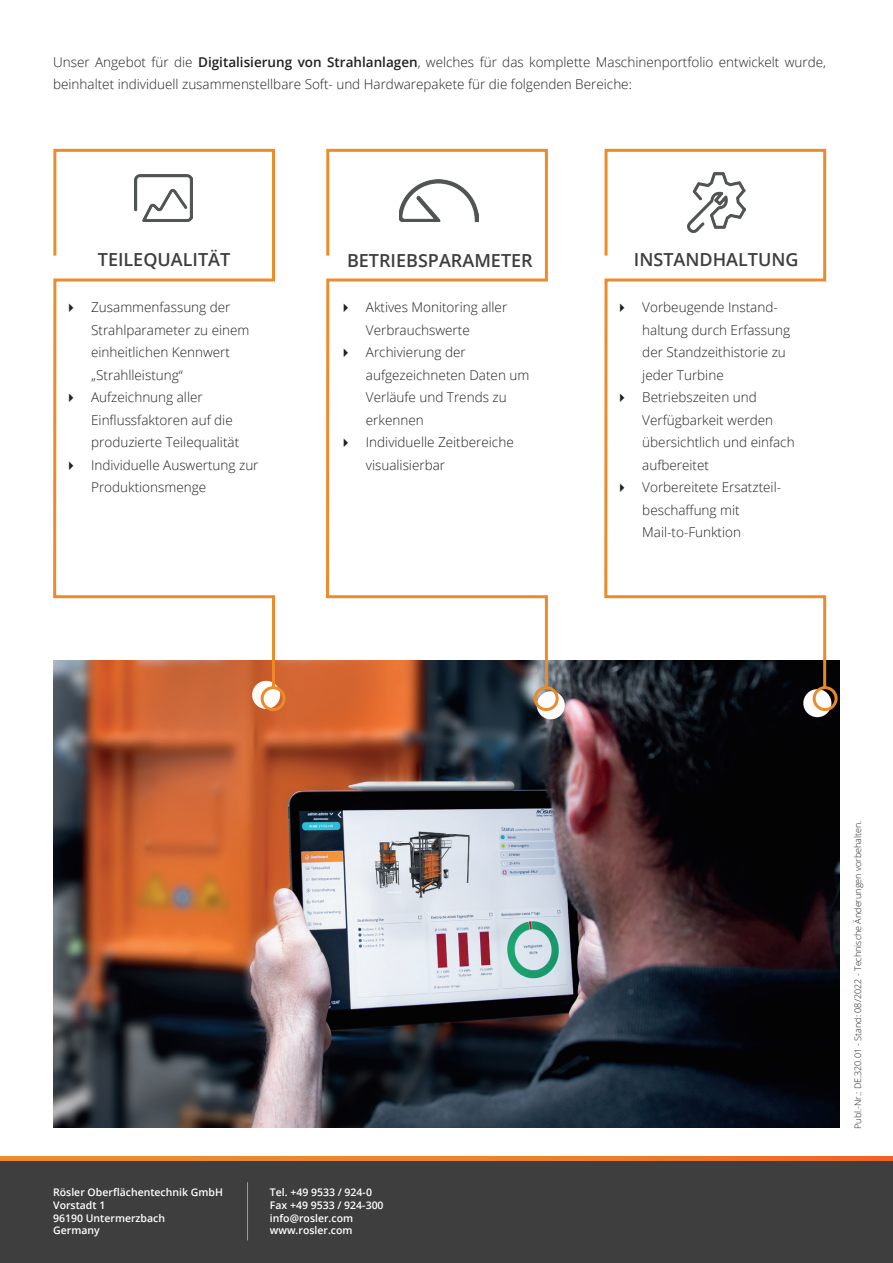
<style>
.page{position:relative;width:893px;height:1263px;background:#fff}
.page>*{position:absolute;margin:0;border:0;box-sizing:border-box;transform-origin:0 0}
.t1{font:600 18px "Open Sans";color:#3e3e3f}
.t2{font:300 13.5px/22.5px "Open Sans";color:#231f20}
.t3{font:600 10.5px/12.6px "Open Sans";color:#fff}
.t4{font:300 9px "Open Sans";color:#231f20}
.s1{font-weight:600}
</style>
<div class="page">
<img style="left:54px;top:660px;width:785px;height:467px">
<svg style="left:603px;top:148px;width:225px;height:542px"></svg>
<div style="left:803px;top:689px;width:28px;height:28px;background:#fff;border-radius:50%"></div>
<div style="left:813px;top:686px;width:24px;height:25px;border:3px solid #ed8a2a;border-radius:50%"></div>
<svg style="left:325px;top:148px;width:224px;height:542px"></svg>
<div style="left:537px;top:691px;width:28px;height:28px;background:#fff;border-radius:50%"></div>
<div style="left:534px;top:686px;width:25px;height:25px;border:3px solid #ed8a2a;border-radius:50%"></div>
<div style="left:252px;top:681px;width:28px;height:28px;background:#fff;border-radius:50%"></div>
<div style="left:261px;top:686px;width:24px;height:25px;border:3px solid #ed8a2a;border-radius:50%"></div>
<svg style="left:53px;top:148px;width:224px;height:542px"></svg>
<div style="left:0;top:1157px;width:893px;height:106px;background:#3e3e3f"></div>
<svg style="left:0;top:1157px;width:893px;height:4px;background:#ee7f27"></svg>
<hr style="left:247px;top:1182px;width:1px;height:58px;background:#ed8a2a">
<svg style="left:620px;top:304px;width:5px;height:8px"></svg>
<svg style="left:620px;top:394px;width:5px;height:8px"></svg>
<svg style="left:620px;top:484px;width:5px;height:8px"></svg>
<svg style="left:344px;top:304px;width:4px;height:8px"></svg>
<svg style="left:344px;top:349px;width:4px;height:8px"></svg>
<svg style="left:344px;top:439px;width:4px;height:8px"></svg>
<svg style="left:69px;top:304px;width:4px;height:8px"></svg>
<svg style="left:69px;top:394px;width:4px;height:8px"></svg>
<svg style="left:69px;top:461px;width:4px;height:9px"></svg>
<p class="t2" style="left:53px;top:50px;width:774px">Unser Angebot für die <span class="s1">Digitalisierung von Strahlanlagen</span>, welches für das komplette Maschinenportfolio entwickelt wurde, beinhaltet individuell zusammenstellbare Soft- und Hardwarepakete für die folgenden Bereiche:</p>
<h1 class="t1" style="left:98px;top:247px;width:134px">TEILEQUALITÄT</h1>
<h1 class="t1" style="left:634px;top:247px;width:166px">INSTANDHALTUNG</h1>
<h1 class="t1" style="left:347px;top:248px;width:187px">BETRIEBSPARAMETER</h1>
<p class="t2" style="left:91px;top:296px;width:169px">Zusammenfassung der<br>Strahlparameter zu einem einheitlichen Kennwert „Strahlleistung“<br>Aufzeichnung aller<br>Einflussfaktoren auf die produzierte Teilequalität<br>Individuelle Auswertung zur<br>Produktionsmenge</p>
<p class="t2" style="left:366px;top:296px;width:165px">Aktives Monitoring aller<br>Verbrauchswerte<br>Archivierung der aufgezeichneten Daten um<br>Verläufe und Trends zu erkennen<br>Individuelle Zeitbereiche visualisierbar</p>
<p class="t2" style="left:642px;top:296px;width:154px">Vorbeugende Instand&shy;haltung durch Erfassung der Standzeithistorie zu jeder Turbine<br>Betriebszeiten und<br>Verfügbarkeit werden übersichtlich und einfach aufbereitet<br>Vorbereitete Ersatzteil&shy;beschaffung mit<br>Mail-to-Funktion</p>
<p class="t3" style="left:53px;top:1186px;width:171px">Rösler Oberflächentechnik GmbH<br>Vorstadt 1<br>96190 Untermerzbach<br>Germany</p>
<p class="t3" style="left:270px;top:1186px;width:115px">Tel. +49 9533 / 924-0<br>Fax +49 9533 / 924-300 info@rosler.com www.rosler.com</p>
<p class="t4" style="left:852px;top:1129px;width:310px;rotate:-90deg">Publ.-Nr.: DE.320.01 - Stand: 08/2022 - Technische Änderungen vorbehalten.</p>
</div>
